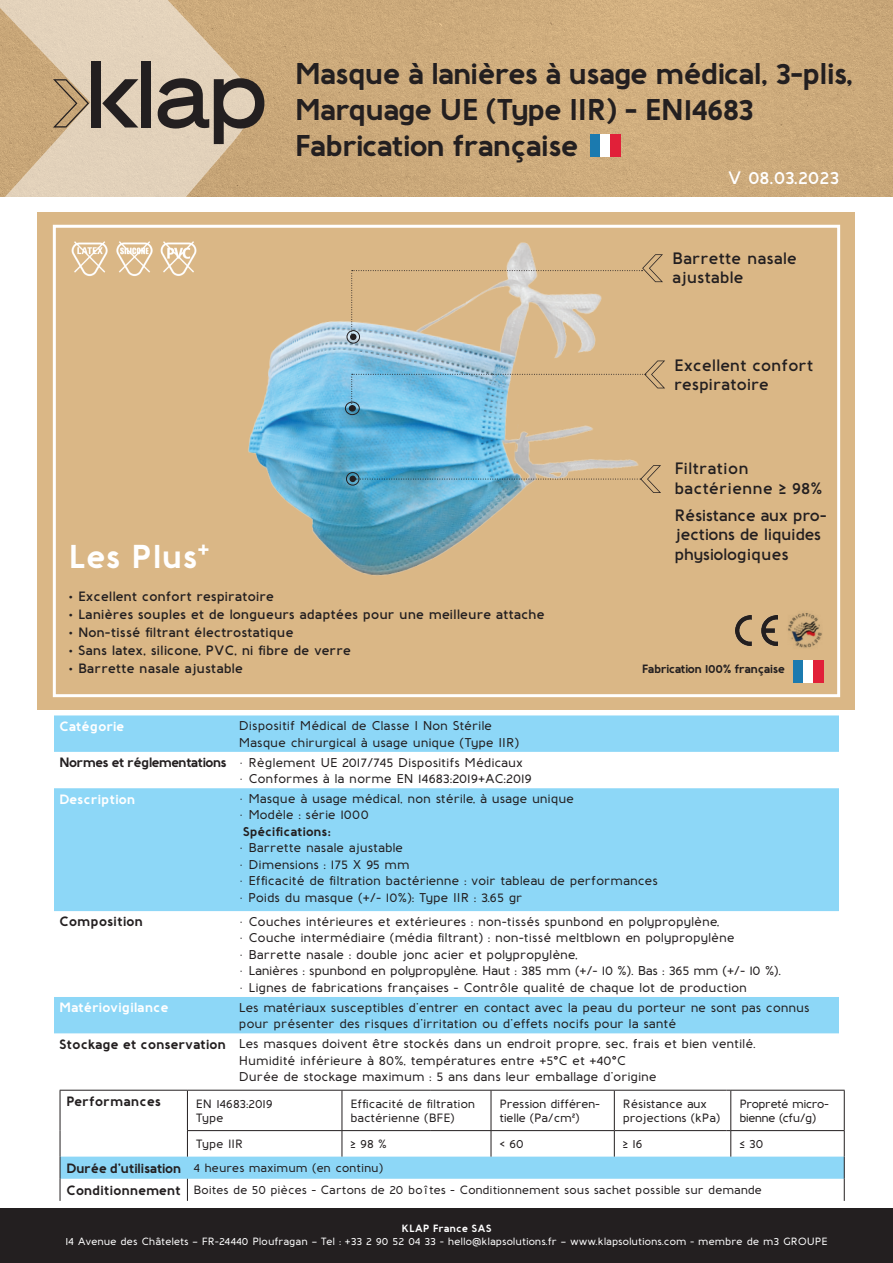
<style>
.page{position:relative;width:893px;height:1263px;background:#fff}
.page>*{position:absolute;margin:0;border:0;box-sizing:border-box;transform-origin:0 0}
.t1{font:700 33px "Baufra";letter-spacing:-.005em;color:#fff}
.t2{font:700 30px/36px "Baufra";letter-spacing:-.04em;color:#231f20}
.t3{font:600 18px "Baufra";letter-spacing:-.02em;color:#fff}
.t4{font:600 16.5px/19.8px "Baufra";letter-spacing:-.015em;color:#231f20}
.t5{font:600 13.5px "Baufra";letter-spacing:-.01em;color:#231f20}
.t6{font:700 13.5px "Baufra";letter-spacing:-.02em;color:#fff}
.t7{font:700 13.5px "Baufra";color:#231f20}
.t8{font:600 12.75px/16.5px "Baufra";letter-spacing:-.01em;color:#231f20}
.t9{font:700 12.75px "Baufra";letter-spacing:-.01em;color:#231f20}
.t10{font:600 12px/14.4px "Baufra";letter-spacing:-.015em;color:#231f20}
.t11{font:600 12px/14.4px "Baufra";letter-spacing:-.05em;color:#231f20}
.t12{font:700 12px "Baufra";letter-spacing:-.045em;color:#231f20}
.t13{font:600 10.5px "Baufra";letter-spacing:-.01em;color:#fff}
.t14{font:700 10.5px "Baufra";color:#fff}
.s1{font-weight:700;font-size:13.5px}
</style>
<div class="page">
<div style="left:0;top:1209px;width:893px;height:54px;background:#231f20"></div>
<img style="left:263px;top:0;width:630px;height:197px">
<svg style="left:0;top:0;width:263px;height:436px;fill:#e2d2bb"></svg>
<div style="left:91px;top:61px;width:10px;height:67px;background:#231f20"></div>
<div style="left:141px;top:61px;width:10px;height:67px;background:#231f20"></div>
<svg style="left:158px;top:78px;width:106px;height:66px"></svg>
<svg style="left:102px;top:79px;width:36px;height:49px"></svg>
<svg style="left:53px;top:79px;width:36px;height:49px"></svg>
<div style="left:38px;top:213px;width:817px;height:497px;background:#dab786"></div>
<div style="left:53px;top:225px;width:787px;height:472px;border:3px solid #fff"></div>
<img style="left:64px;top:224px;width:150px;height:52px">
<img style="left:788px;top:613px;width:34px;height:35px">
<img style="left:736px;top:615px;width:41px;height:30px">
<div style="left:793px;top:660px;width:10px;height:22px;background:#1b7aaf"></div>
<div style="left:803px;top:660px;width:10px;height:22px;background:#fff"></div>
<div style="left:813px;top:660px;width:11px;height:22px;background:#e12039"></div>
<div style="left:590px;top:134px;width:10px;height:22px;background:#1b7aaf"></div>
<div style="left:600px;top:134px;width:10px;height:22px;background:#fff"></div>
<div style="left:610px;top:134px;width:10px;height:22px;background:#e12039"></div>
<div style="left:54px;top:715px;width:785px;height:37px;background:#8dd7f7"></div>
<svg style="left:54px;top:788px;width:785px;height:245px;fill:#8dd7f7"></svg>
<hr style="left:491px;top:1090px;width:1px;height:40px;background:#231f20">
<hr style="left:614px;top:1090px;width:1px;height:40px;background:#231f20">
<hr style="left:730px;top:1090px;width:1px;height:40px;background:#231f20">
<hr style="left:187px;top:1090px;width:1px;height:40px;background:#231f20">
<hr style="left:342px;top:1090px;width:1px;height:40px;background:#231f20">
<hr style="left:60px;top:1090px;width:127px;height:1px;background:#231f20">
<hr style="left:60px;top:1090px;width:1px;height:40px;background:#231f20">
<hr style="left:187px;top:1090px;width:155px;height:1px;background:#231f20">
<hr style="left:342px;top:1090px;width:89px;height:1px;background:#231f20">
<hr style="left:431px;top:1090px;width:60px;height:1px;background:#231f20">
<hr style="left:491px;top:1090px;width:123px;height:1px;background:#231f20">
<hr style="left:614px;top:1090px;width:112px;height:1px;background:#231f20">
<hr style="left:731px;top:1090px;width:114px;height:1px;background:#231f20">
<hr style="left:844px;top:1090px;width:1px;height:40px;background:#231f20">
<svg style="left:60px;top:1130px;width:785px;height:71px"></svg>
<img style="left:207px;top:225px;width:494px;height:351px">
<svg style="left:351px;top:254px;width:312px;height:83px"></svg>
<div style="left:346px;top:472px;width:13px;height:13px;border:1px solid #231f20;border-radius:50%"></div>
<div style="left:349px;top:476px;width:7px;height:6px;background:#231f20;border-radius:50%"></div>
<div style="left:347px;top:330px;width:13px;height:13px;border:1px solid #231f20;border-radius:50%"></div>
<div style="left:350px;top:334px;width:7px;height:6px;background:#231f20;border-radius:50%"></div>
<div style="left:345px;top:402px;width:15px;height:13px;border:1px solid #231f20;border-radius:50%"></div>
<div style="left:349px;top:405px;width:7px;height:7px;background:#231f20;border-radius:50%"></div>
<svg style="left:351px;top:361px;width:314px;height:45px"></svg>
<svg style="left:356px;top:465px;width:305px;height:28px"></svg>
<h2 class="t2" style="left:294px;top:54px;width:560px">Masque à lanières à usage médical, 3-plis,<br>Marquage UE (Type IIR) - EN14683<br>Fabrication française</h2>
<h3 class="t3" style="left:728px;top:165px;width:113px">V 08.03.2023</h3>
<p class="t4" style="left:672px;top:247px;width:126px">Barrette nasale ajustable</p>
<h1 class="t1" style="left:68px;top:533px;width:143px">Les Plus<sup>+</sup></h1>
<p class="t5" style="left:68px;top:587px;width:208px">• Excellent confort respiratoire</p>
<p class="t5" style="left:68px;top:605px;width:478px">• Lanières souples et de longueurs adaptées pour une meilleure attache</p>
<p class="t5" style="left:68px;top:623px;width:227px">• Non-tissé filtrant électrostatique</p>
<p class="t5" style="left:68px;top:641px;width:285px">• Sans latex, silicone, PVC, ni fibre de verre</p>
<p class="t5" style="left:68px;top:659px;width:177px">• Barrette nasale ajustable</p>
<p class="t4" style="left:674px;top:354px;width:141px">Excellent confort respiratoire</p>
<p class="t4" style="left:674px;top:457px;width:149px">Filtration bactérienne ≥ 98%</p>
<p class="t4" style="left:674px;top:504px;width:154px">Résistance aux pro&shy;jections de liquides physiologiques</p>
<p class="t12" style="left:642px;top:660px;width:145px">Fabrication 100% française</p>
<p class="t6" style="left:59px;top:716px;width:67px">Catégorie</p>
<p class="t8" style="left:239px;top:717px;width:282px">Dispositif Médical de Classe I Non Stérile<br>Masque chirurgical à usage unique (Type IIR)</p>
<p class="t8" style="left:59px;top:753px;width:465px"><span class="s1">Normes et réglementations</span> • Règlement UE 2017/745 Dispositifs Médicaux</p>
<p class="t8" style="left:239px;top:770px;width:295px">• Conformes à la norme EN 14683:2019+AC:2019</p>
<p class="t6" style="left:59px;top:789px;width:78px">Description</p>
<p class="t8" style="left:239px;top:790px;width:337px">• Masque à usage médical, non stérile, à usage unique</p>
<p class="t8" style="left:239px;top:806px;width:132px">• Modèle : série 1000</p>
<p class="t9" style="left:243px;top:822px;width:90px">Spécifications:</p>
<p class="t8" style="left:239px;top:839px;width:166px">• Barrette nasale ajustable</p>
<p class="t8" style="left:239px;top:856px;width:172px">• Dimensions : 175 X 95 mm</p>
<p class="t8" style="left:239px;top:872px;width:421px">• Efficacité de filtration bactérienne : voir tableau de performances</p>
<p class="t8" style="left:239px;top:889px;width:285px">• Poids du masque (+/- 10%): Type IIR : 3.65 gr</p>
<p class="t7" style="left:59px;top:912px;width:85px">Composition</p>
<p class="t8" style="left:239px;top:912px;width:482px">• Couches intérieures et extérieures : non-tissés spunbond en polypropylène,</p>
<p class="t8" style="left:239px;top:929px;width:497px">• Couche intermédiaire (média filtrant) : non-tissé meltblown en polypropylène</p>
<p class="t8" style="left:239px;top:945px;width:340px">• Barrette nasale : double jonc acier et polypropylène,</p>
<p class="t8" style="left:239px;top:962px;width:544px">• Lanières : spunbond en polypropylène. Haut : 385 mm (+/- 10 %). Bas : 365 mm (+/- 10 %).</p>
<p class="t8" style="left:239px;top:978px;width:509px">• Lignes de fabrications françaises - Contrôle qualité de chaque lot de production</p>
<p class="t6" style="left:59px;top:998px;width:111px">Matériovigilance</p>
<p class="t8" style="left:239px;top:998px;width:572px">Les matériaux susceptibles d’entrer en contact avec la peau du porteur ne sont pas connus pour présenter des risques d’irritation ou d’effets nocifs pour la santé</p>
<p class="t8" style="left:239px;top:1035px;width:518px;text-indent:-180px"><span class="s1">Stockage et conservation</span> Les masques doivent être stockés dans un endroit propre, sec, frais et bien ventilé.<br>Humidité inférieure à 80%, températures entre +5°C et +40°C<br>Durée de stockage maximum : 5 ans dans leur emballage d’origine</p>
<p class="t7" style="left:66px;top:1092px;width:97px">Performances</p>
<p class="t10" style="left:196px;top:1096px;width:78px">EN 14683:2019<br>Type</p>
<p class="t10" style="left:350px;top:1096px;width:126px">Efficacité de filtration bactérienne (BFE)</p>
<p class="t10" style="left:499px;top:1096px;width:102px">Pression différen&shy;tielle (Pa/cm2)</p>
<p class="t10" style="left:623px;top:1096px;width:99px">Résistance aux projections (kPa)</p>
<p class="t11" style="left:739px;top:1096px;width:91px">Propreté micro&shy;bienne (cfu/g)</p>
<p class="t10" style="left:196px;top:1136px;width:49px">Type IIR</p>
<p class="t10" style="left:350px;top:1136px;width:38px">≥ 98 %</p>
<p class="t10" style="left:499px;top:1136px;width:26px">&lt; 60</p>
<p class="t10" style="left:623px;top:1136px;width:21px">≥ 16</p>
<p class="t10" style="left:739px;top:1136px;width:26px">≤ 30</p>
<p class="t10" style="left:66px;top:1156px;width:698px;line-height:22.2px"><span class="s1">Durée d’utilisation</span> 4 heures maximum (en continu)<br><span class="s1">Conditionnement</span> Boites de 50 pièces - Cartons de 20 boîtes - Conditionnement sous sachet possible sur demande</p>
<p class="t14" style="left:401px;top:1220px;width:92px">KLAP France SAS</p>
<p class="t13" style="left:65px;top:1234px;width:764px">14 Avenue des Châtelets – FR-24440 Ploufragan – Tel : +33 2 90 52 04 33 - hello@klapsolutions.fr – www.klapsolutions.com - membre de m3 GROUPE</p>
</div>
